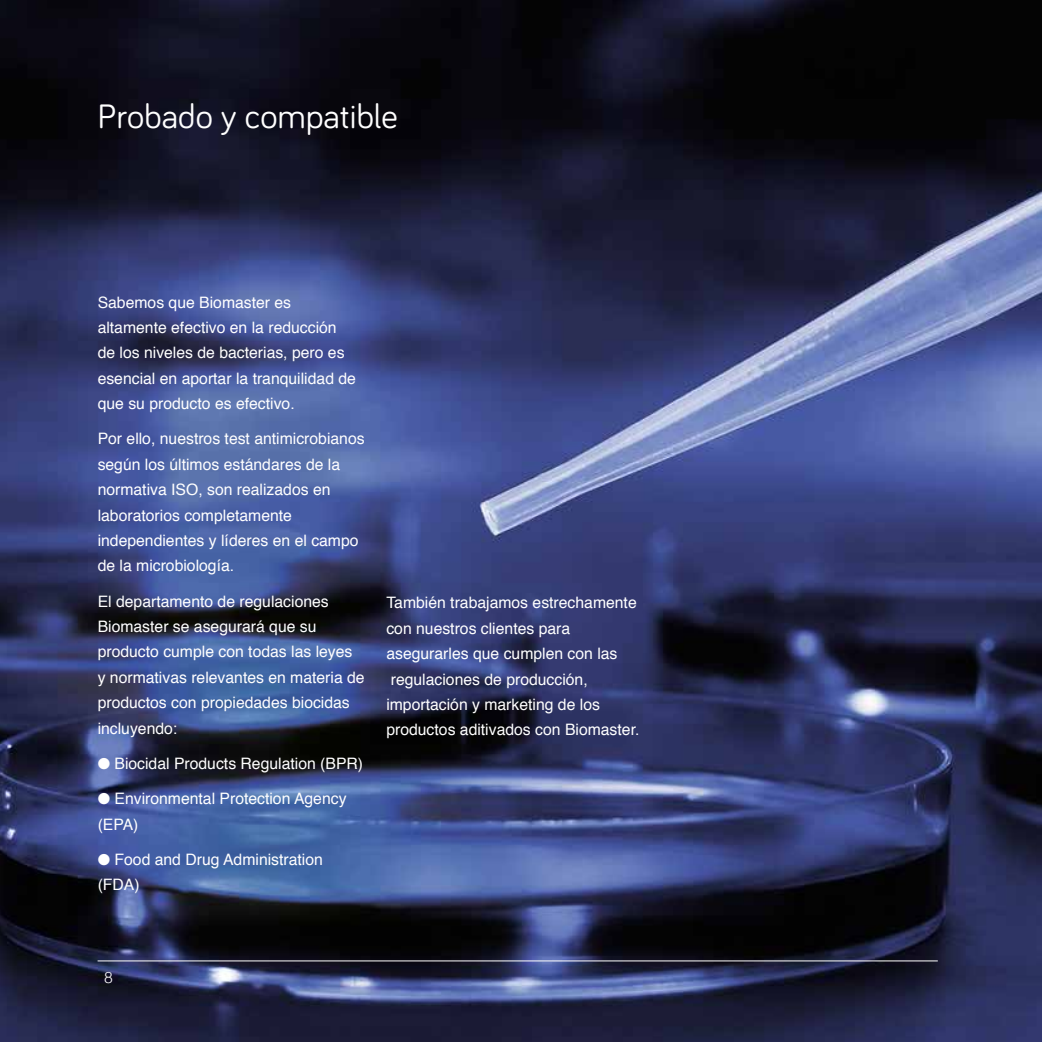
<style>
.page{position:relative;width:1042px;height:1042px;background:#fff}
.page>*{position:absolute;margin:0;border:0;box-sizing:border-box;transform-origin:0 0}
.t1{font:35px "Bariol";color:#fff}
.t2{font:15.75px/25.4px "Helvetica";color:#fff}
.t3{font:300 15.75px "Helvetica";color:#fff}
</style>
<div class="page">
<img style="left:0;top:0;width:1042px;height:1042px">
<hr style="left:98px;top:960px;width:840px;height:1px;background:#fff">
<h1 class="t1" style="left:97px;top:93px;width:302px">Probado y compatible</h1>
<p class="t2" style="left:98px;top:290px;width:260px">Sabemos que Biomaster es altamente efectivo en la reducción de los niveles de bacterias, pero es esencial en aportar la tranquilidad de que su producto es efectivo.</p>
<p class="t2" style="left:98px;top:427px;width:268px">Por ello, nuestros test antimicrobianos según los últimos estándares de la normativa ISO, son realizados en laboratorios completamente independientes y líderes en el campo de la microbiología.</p>
<p class="t2" style="left:98px;top:589px;width:268px">El departamento de regulaciones<br>Biomaster se asegurará que su producto cumple con todas las leyes<br>y normativas relevantes en materia de productos con propiedades biocidas incluyendo:</p>
<p class="t2" style="left:98px;top:751px;width:267px">● Biocidal Products Regulation (BPR)</p>
<p class="t2" style="left:98px;top:786px;width:250px">● Environmental Protection Agency (EPA)</p>
<p class="t2" style="left:98px;top:847px;width:227px">● Food and Drug Administration (FDA)</p>
<p class="t2" style="left:386px;top:591px;width:255px">También trabajamos estrechamente con nuestros clientes para asegurarles que cumplen con las regulaciones de producción, importación y marketing de los productos aditivados con Biomaster.</p>
<p class="t3" style="left:104px;top:963px;width:10px">8</p>
</div>
